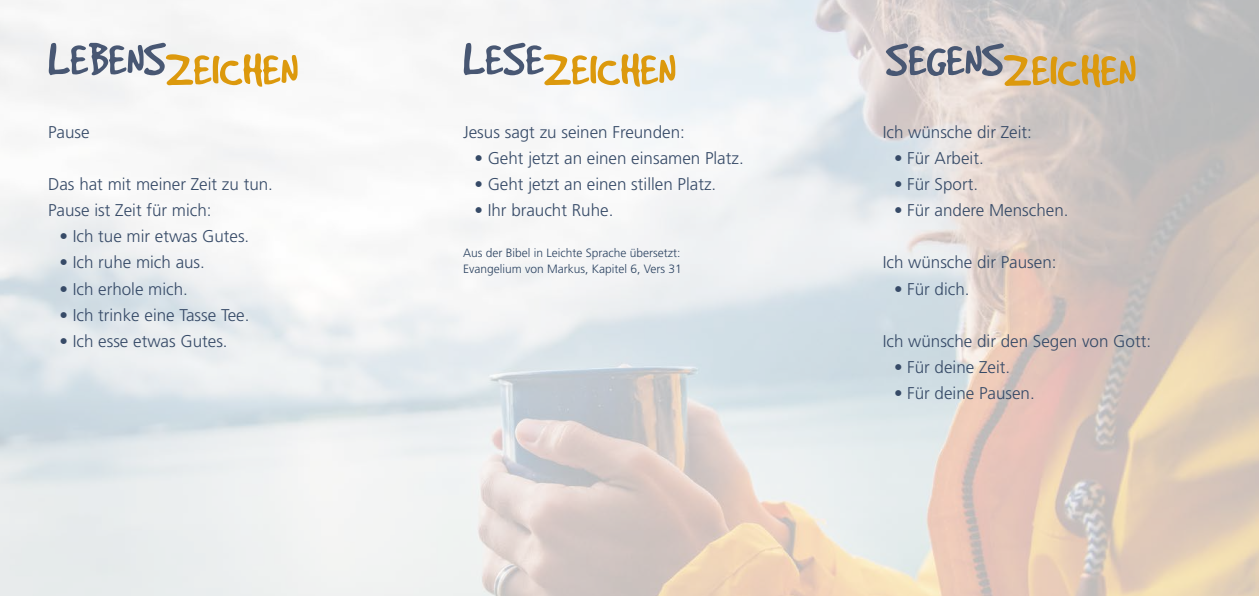
<style>
.page{position:relative;width:1259px;height:596px;background:#fff}
.page>*{position:absolute;margin:0;border:0;box-sizing:border-box;transform-origin:0 0}
.t1{font:50.7px "Good Dog Plain";color:#dc990d}
.t2{font:300 17px/26px "Frutiger LT Pro";color:#364a67}
.t3{font:300 12px/16px "Frutiger LT Pro";color:#2d4462}
</style>
<div class="page">
<img style="left:0;top:0;width:1259px;height:595px">
<h1 class="t1" style="left:48px;top:45px;width:251px"><sup>LEBENS</sup>ZEICHEN</h1>
<h1 class="t1" style="left:463px;top:45px;width:214px"><sup>LESE</sup>ZEICHEN</h1>
<h1 class="t1" style="left:885px;top:45px;width:251px"><sup>SEGENS</sup>ZEICHEN</h1>
<p class="t2" style="left:882px;top:119px;width:151px">Ich wünsche dir Zeit:</p>
<p class="t2" style="left:894px;top:145px;width:91px">• Für Arbeit.</p>
<p class="t2" style="left:894px;top:171px;width:86px">• Für Sport.</p>
<p class="t2" style="left:894px;top:197px;width:176px">• Für andere Menschen.</p>
<p class="t2" style="left:882px;top:249px;width:175px">Ich wünsche dir Pausen:</p>
<p class="t2" style="left:894px;top:275px;width:77px">• Für dich.</p>
<p class="t2" style="left:882px;top:327px;width:270px">Ich wünsche dir den Segen von Gott:</p>
<p class="t2" style="left:894px;top:353px;width:118px">• Für deine Zeit.</p>
<p class="t2" style="left:894px;top:379px;width:142px">• Für deine Pausen.</p>
<p class="t2" style="left:463px;top:119px;width:223px">Jesus sagt zu seinen Freunden:</p>
<p class="t2" style="left:474px;top:145px;width:271px">• Geht jetzt an einen einsamen Platz.</p>
<p class="t2" style="left:474px;top:171px;width:243px">• Geht jetzt an einen stillen Platz.</p>
<p class="t2" style="left:474px;top:197px;width:140px">• Ihr braucht Ruhe.</p>
<p class="t3" style="left:463px;top:244px;width:220px">Aus der Bibel in Leichte Sprache übersetzt:<br>Evangelium von Markus, Kapitel 6, Vers 31</p>
<p class="t2" style="left:48px;top:119px;width:43px">Pause</p>
<p class="t2" style="left:48px;top:171px;width:226px">Das hat mit meiner Zeit zu tun.<br>Pause ist Zeit für mich:</p>
<p class="t2" style="left:59px;top:223px;width:191px">• Ich tue mir etwas Gutes.</p>
<p class="t2" style="left:59px;top:249px;width:147px">• Ich ruhe mich aus.</p>
<p class="t2" style="left:59px;top:275px;width:130px">• Ich erhole mich.</p>
<p class="t2" style="left:59px;top:301px;width:191px">• Ich trinke eine Tasse Tee.</p>
<p class="t2" style="left:59px;top:327px;width:170px">• Ich esse etwas Gutes.</p>
</div>
